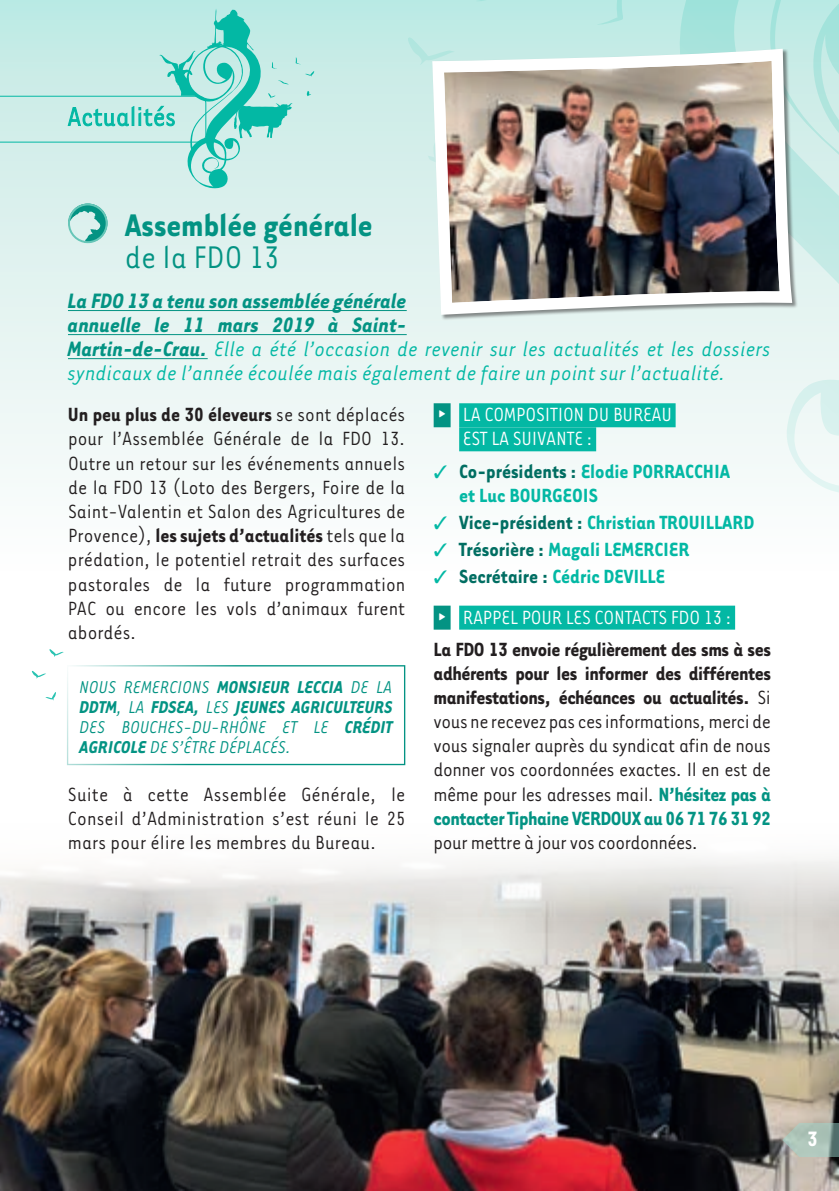
<style>
.page{position:relative;width:839px;height:1191px;background:#fff}
.page>*{position:absolute;margin:0;border:0;box-sizing:border-box;transform-origin:0 0}
.t1{font:700 36px "Tarzana Narrow";color:#039383}
.t2{font:36px "Tarzana Narrow";color:#039383}
.t3{font:italic 24px/24px "Tarzana Narrow";color:#03b8a4}
.t4{font:700 24px "Tarzana Narrow";color:#fff}
.t5{font:22px/24.2px "Tarzana Narrow";color:#231f20;text-align:justify}
.t6{font:700 22px/24px "Tarzana Narrow";color:#03b8a4}
.t7{font:22px/24px "Tarzana Narrow";letter-spacing:-.01em;color:#fff}
.t8{font:22px "Tarzana Narrow";letter-spacing:-.02em;color:#231f20}
.t9{font:italic 19.8px/19.8px "Tarzana Narrow";color:#039383;text-align:justify}
.s1{font-weight:700;color:#039383}
.s2{font-weight:700}
.s3{font-family:"Geogrotesque";font-weight:700}
.s4{color:#016e62}
.s5{color:#03b8a4}
.s6{font-weight:700;color:#016e62}
.s7{font-weight:700;color:#03b8a4}
</style>
<div class="page">
<img style="left:0;top:605px;width:839px;height:585px">
<div style="left:0;top:0;width:839px;height:581px;background:linear-gradient(to bottom,#c2e9e4,#fffefe)"></div>
<svg style="left:675px;top:0;width:164px;height:638px"></svg>
<svg style="left:68px;top:203px;width:40px;height:40px"></svg>
<div style="left:68px;top:203px;width:40px;height:40px;border:2px solid #67c6b8;border-radius:50%"></div>
<svg style="left:0;top:9px;width:314px;height:179px;background:#b5e6e0"></svg>
<hr style="left:68px;top:310px;width:339px;height:1px;background:#039383">
<hr style="left:68px;top:334px;width:339px;height:1px;background:#039383">
<hr style="left:68px;top:358px;width:140px;height:1px;background:#039383">
<div style="left:434px;top:403px;width:17px;height:24px;background:#039383"></div>
<div style="left:459px;top:403px;width:217px;height:24px;background:#03b8a4"></div>
<div style="left:459px;top:427px;width:137px;height:24px;background:#03b8a4"></div>
<div style="left:434px;top:605px;width:17px;height:24px;background:#039383"></div>
<div style="left:459px;top:605px;width:276px;height:24px;background:#03b8a4"></div>
<svg style="left:782px;top:1122px;width:57px;height:34px;background:#a1b4aa"></svg>
<div style="left:67px;top:665px;width:338px;height:100px;border:1px solid #039383"></div>
<svg style="left:45px;top:691px;width:11px;height:9px"></svg>
<svg style="left:32px;top:670px;width:15px;height:8px"></svg>
<svg style="left:49px;top:648px;width:15px;height:9px"></svg>
<img style="left:357px;top:0;width:441px;height:321px">
<h1 class="t1" style="left:125px;top:203px;width:250px">Assemblée générale</h1>
<h1 class="t2" style="left:125px;top:236px;width:156px">de la FDO 13</h1>
<p class="t3" style="left:68px;top:288px;width:704px"><span class="s1">La FDO 13 a tenu son assemblée générale<br>annuelle le 11 mars 2019 à Saint-<br>Martin-de-Crau.</span> Elle a été l’occasion de revenir sur les actualités et les dossiers syndicaux de l’année écoulée mais également de faire un point sur l’actualité.</p>
<p class="t5" style="left:68px;top:401px;width:339px"><span class="s2">Un peu plus de 30 éleveurs</span> se sont déplacés pour l’Assemblée Générale de la FDO 13.<br>Outre un retour sur les événements annuels de la FDO 13 (Loto des Bergers, Foire de la Saint-Valentin et Salon des Agricultures de Provence), <span class="s2">lessujets d’actualités</span> tels que la prédation, le potentiel retrait des surfaces pastorales de la future programmation PAC ou encore les vols d’animaux furent abordés.</p>
<p class="t7" style="left:463px;top:402px;width:211px;text-indent:-25px"><span class="s3">∂</span> LA COMPOSITION DU BUREAU<br>EST LA SUIVANTE :</p>
<p class="t6" style="left:459px;top:458px;width:273px;text-indent:-26px">✓ <span class="s4">Co-présidents :</span> Elodie PORRACCHIA et Luc BOURGEOIS</p>
<p class="t6" style="left:434px;top:509px;width:322px">✓ <span class="s4">Vice-président :</span> Christian TROUILLARD</p>
<p class="t6" style="left:434px;top:536px;width:257px">✓ <span class="s4">Trésorière :</span> Magali LEMERCIER</p>
<p class="t7" style="left:434px;top:554px;width:299px;line-height:41px"><span class="s5">✓</span> <span class="s6">Secrétaire :</span> <span class="s7">Cédric DEVILLE<br></span><span class="s3">∂</span> RAPPEL POUR LES CONTACTS FDO 13 :</p>
<p class="t5" style="left:434px;top:636px;width:339px"><span class="s2">La FDO 13 envoie régulièrement des sms à ses adhérents pour les informer des différentes manifestations, échéances ou actualités.</span> Si vous ne recevez pas ces informations, merci de vous signaler auprès du syndicat afin de nous donner vos coordonnées exactes. Il en est de même pour les adresses mail. <span class="s1">N’hésitez pas à contacterTiphaine VERDOUX au 06 71 76 31 92</span></p>
<p class="t8" style="left:434px;top:828px;width:266px">pour mettre à jour vos coordonnées.</p>
<p class="t9" style="left:80px;top:676px;width:315px">NOUS REMERCIONS <span class="s2">MONSIEUR LECCIA</span> DE LA <span class="s2">DDTM</span>, LA <span class="s2">FDSEA,</span> LES <span class="s2">JEUNES AGRICULTEURS </span>DES BOUCHES-DU-RHÔNE ET LE <span class="s2">CRÉDIT AGRICOLE</span> DE S’ÊTRE DÉPLACÉS.</p>
<p class="t5" style="left:68px;top:781px;width:339px">Suite à cette Assemblée Générale, le Conseil d’Administration s’est réuni le 25 mars pour élire les membres du Bureau.</p>
<p class="t4" style="left:807px;top:1123px;width:12px">3</p>
</div>
